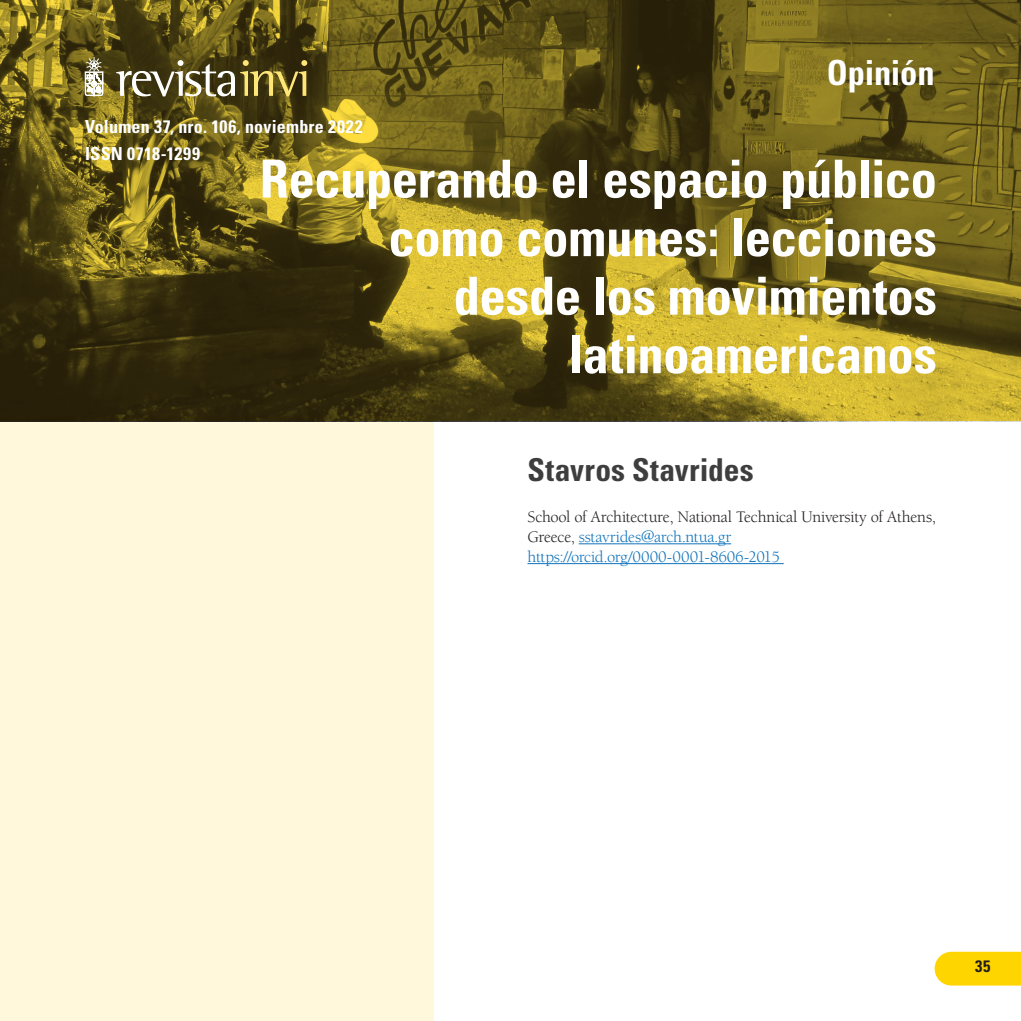
<style>
.page{position:relative;width:1021px;height:1021px;background:#fff}
.page>*{position:absolute;margin:0;border:0;box-sizing:border-box;transform-origin:0 0}
.titulppal{font:700 condensed 52.5px/58.5px "Univers LT Std";letter-spacing:-.01em;color:#fff;text-align:right}
.t1{font:700 condensed 34.5px "Univers LT Std";letter-spacing:-.005em;color:#fff}
.autorppal{font:700 condensed 31.5px "Univers LT Std";letter-spacing:.005em;color:#3e3e3f}
.t2{font:700 condensed 18px/27.5px "Univers LT Std";letter-spacing:.015em;color:#fff}
.txt_esp{font:16.5px/19.8px "Berkeley Std";letter-spacing:-.015em;color:#231f20}
.txt_esp-2{font:16.5px "Berkeley Std";letter-spacing:-.015em;color:#1074bc}
.t3{font:700 condensed 16.5px "Univers LT Std";color:#231f20}
.s1{color:#1074bc}
</style>
<div class="page">
<div style="left:0;top:417px;width:434px;height:603px;background:#fff8da"></div>
<svg style="left:934px;top:951px;width:86px;height:34px;background:#ffd711"></svg>
<img style="left:0;top:0;width:1020px;height:421px">
<svg style="left:116px;top:60px;width:191px;height:36px;background:#736a41"></svg>
<svg style="left:85px;top:57px;width:18px;height:39px"></svg>
<hr style="left:578px;top:543px;width:153px;height:1px;background:#1074bc">
<hr style="left:527px;top:563px;width:256px;height:1px;background:#1074bc">
<h2 class="t1" style="left:826px;top:52px;width:109px">Opinión</h2>
<h2 class="t1" style="left:817px;top:55px;width:120px">Editor al</h2>
<h2 class="t1" style="left:830px;top:57px;width:108px">Dossier</h2>
<p class="t2" style="left:85px;top:112px;width:279px">Volumen 37, nro. 106, noviembre 2022<br>ISSN 0718-1299</p>
<p class="titulppal" style="left:259px;top:149px;width:679px">Recuperando el espacio público como comunes: lecciones desde los movimientos latinoamericanos</p>
<p class="autorppal" style="left:527px;top:451px;width:228px">Stavros Stavrides</p>
<p class="txt_esp" style="left:527px;top:507px;width:410px">School of Architecture, National Technical University of Athens,<br>Greece, <span class="s1">sstavrides@arch.ntua.gr</span></p>
<p class="txt_esp-2" style="left:527px;top:548px;width:254px">https://orcid.org/0000-0001-8606-2015</p>
<p class="t3" style="left:975px;top:956px;width:17px">35</p>
</div>
